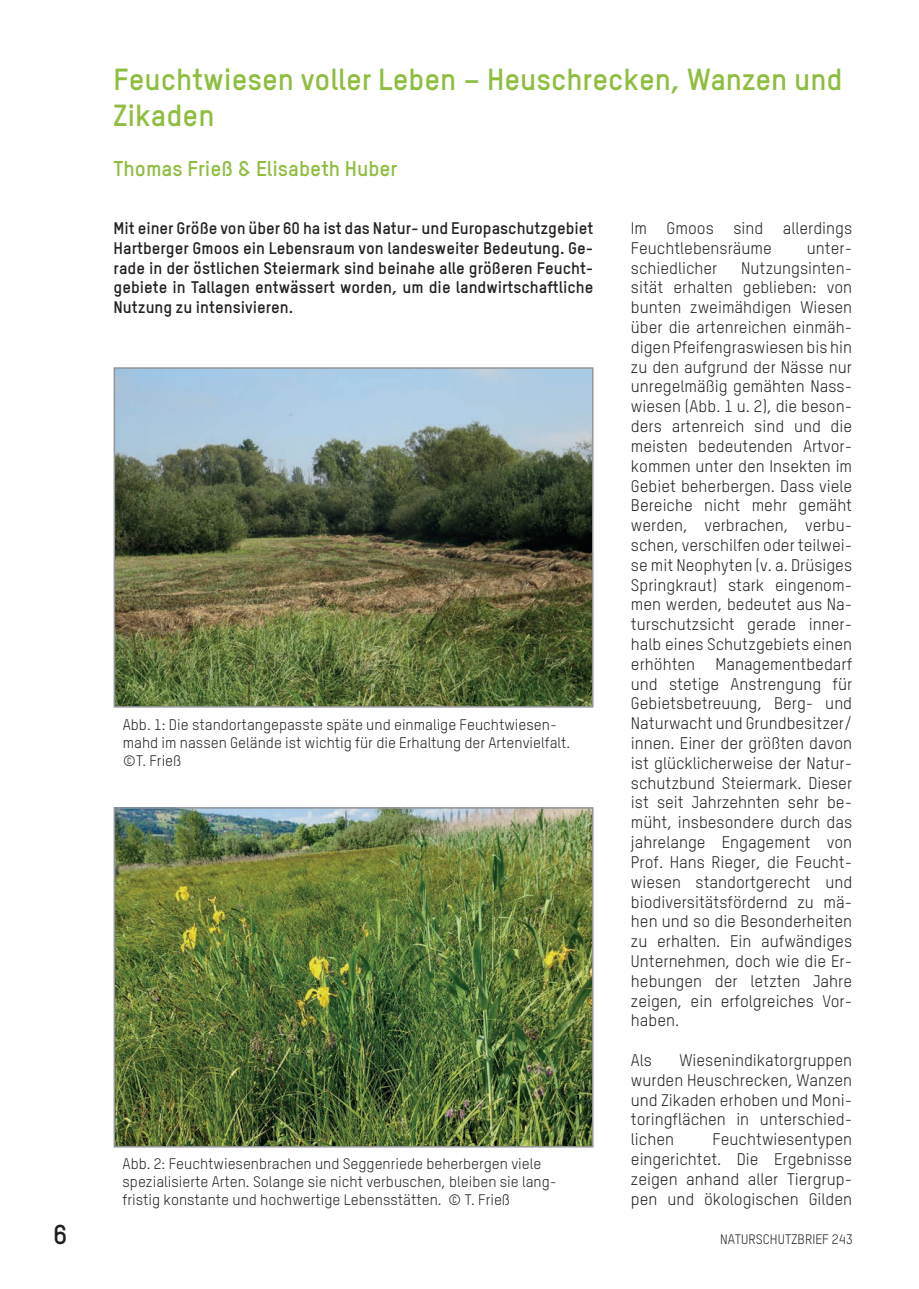
<style>
.page{position:relative;width:919px;height:1289px;background:#fff}
.page>*{position:absolute;margin:0;border:0;box-sizing:border-box;transform-origin:0 0}
.t1{font:700 30px/36px "TSTARPRO";color:#8dbe3e}
.t2{font:700 27px "TSTARPRO";color:#231f20}
.t3{font:700 21px "TSTARPRO";color:#8dbe3e}
.t4{font:16.5px/19.8px "TSTARPRO";color:#231f20;text-align:justify}
.t5{font:700 16.5px/19.8px "TSTARPRO";color:#231f20;text-align:justify}
.t6{font:15px/18px "TSTARPRO";color:#231f20}
.t7{font:13.5px "TSTARPRO";color:#231f20}
</style>
<div class="page">
<img style="left:117px;top:370px;width:473px;height:334px">
<div style="left:114px;top:367px;width:479px;height:340px;border:2px solid #939598"></div>
<img style="left:117px;top:810px;width:473px;height:334px">
<div style="left:114px;top:807px;width:479px;height:340px;border:2px solid #939598"></div>
<h1 class="t1" style="left:114px;top:61px;width:730px">Feuchtwiesen voller Leben – Heuschrecken, Wanzen und<br>Zikaden</h1>
<p class="t3" style="left:114px;top:156px;width:285px">Thomas Frieß &amp; Elisabeth Huber</p>
<p class="t5" style="left:114px;top:218px;width:481px">Mit einer Größe von über 60 ha ist das Natur- und Europaschutzgebiet Hartberger Gmoos ein Lebensraum von landesweiter Bedeutung. Ge&shy;rade in der östlichen Steiermark sind beinahe alle größeren Feucht&shy;gebiete in Tallagen entwässert worden, um die landwirtschaftliche Nutzung zu intensivieren.</p>
<p class="t6" style="left:123px;top:715px;width:449px">Abb. 1: Die standortangepasste späte und einmalige Feuchtwiesen&shy;mahd im nassen Gelände ist wichtig für die Erhaltung der Artenvielfalt. ©T. Frieß</p>
<p class="t6" style="left:122px;top:1154px;width:435px">Abb. 2: Feuchtwiesenbrachen und Seggenriede beherbergen viele spezialisierte Arten. Solange sie nicht verbuschen, bleiben sie lang&shy;fristig konstante und hochwertige Lebensstätten. © T. Frieß</p>
<p class="t4" style="left:631px;top:218px;width:223px">Im Gmoos sind allerdings<br>Feuchtlebensräume</p>
<p class="t4" style="left:806px;top:238px;width:47px">unter-</p>
<p class="t4" style="left:631px;top:258px;width:223px;text-indent:110px">Nutzungsinten&shy;sität erhalten geblieben: von bunten zweimähdigen Wiesen über die artenreichen einmäh&shy;digen Pfeifengraswiesen bis hin zu den aufgrund der Nässe nur unregelmäßig gemähten Nass&shy;wiesen (Abb. 1 u. 2), die beson&shy;ders artenreich sind und die meisten bedeutenden Artvor&shy;kommen unter den Insekten im Gebiet beherbergen. Dass viele Bereiche nicht mehr gemäht werden, verbrachen, verbu&shy;schen, verschilfen oder teilwei&shy;se mit Neophyten (v. a. Drüsiges Springkraut) stark eingenom&shy;men werden, bedeutet aus Na&shy;turschutzsicht gerade inner&shy;halb eines Schutzgebiets einen erhöhten Managementbedarf und stetige Anstrengung für Gebietsbetreuung, Berg- und Naturwacht und Grundbesitzer/ innen. Einer der größten davon ist glücklicherweise der Natur&shy;schutzbund Steiermark. Dieser ist seit Jahrzehnten sehr be&shy;müht, insbesondere durch das jahrelange Engagement von Prof. Hans Rieger, die Feucht&shy;wiesen standortgerecht und biodiversitätsfördernd zu mä&shy;hen und so die Besonderheiten zu erhalten. Ein aufwändiges Unternehmen, doch wie die Er&shy;hebungen der letzten Jahre zeigen, ein erfolgreiches Vor&shy;haben.</p>
<p class="t4" style="left:631px;top:1050px;width:23px">Als</p>
<p class="t4" style="left:631px;top:258px;width:88px">schiedlicher</p>
<p class="t4" style="left:631px;top:1050px;width:223px;text-indent:48px">Wiesenindikatorgruppen wurden Heuschrecken, Wanzen und Zikaden erhoben und Moni&shy;toringflächen in unterschied&shy;lichen</p>
<p class="t4" style="left:631px;top:1129px;width:223px;text-indent:82px">Feuchtwiesentypen eingerichtet. Die Ergebnisse zeigen anhand aller Tiergrup&shy;pen und ökologischen Gilden</p>
<h2 class="t2" style="left:54px;top:1217px;width:15px">6</h2>
<p class="t7" style="left:720px;top:1231px;width:134px">NATURSCHUTZBRIEF 243</p>
</div>
